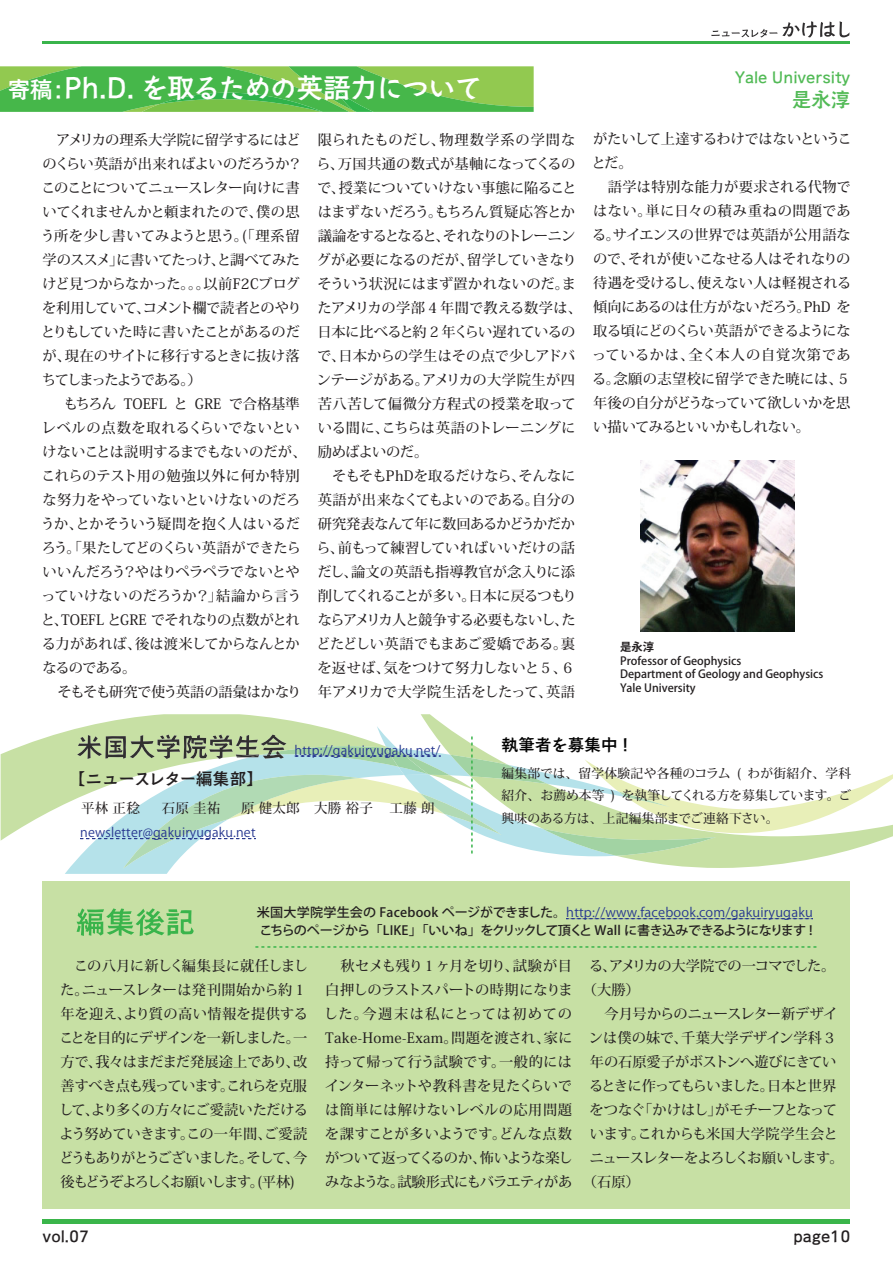
<style>
.page{position:relative;width:893px;height:1263px;background:#fff}
.page>*{position:absolute;margin:0;border:0;box-sizing:border-box;transform-origin:0 0}
.t1{font:27px "Aralet Std DB";letter-spacing:-.03em;color:#fff}
.t2{font:19.5px "Aralet Std DB";color:#52ba56}
.t3{font:16.5px "Aralet Std DB";letter-spacing:-.01em;color:#231f20}
.t4{font:16.5px "Aralet Std DB";letter-spacing:.015em;color:#030303}
.t5{font:15px "Aralet Std DB";color:#52ba56}
.t6{font:15px "Aralet Std DB";color:#231f20}
.t7{font:500 14.25px/24px "Koz Min Pro";letter-spacing:-.02em;color:#231f20}
.t8{font:500 14.25px "Koz Min Pro";letter-spacing:-.06em;color:#231f20}
.t9{font:500 14.25px "Koz Min Pro";letter-spacing:-.07em;color:#231f20}
.t10{font:500 14.25px "Koz Min Pro";letter-spacing:-.045em;color:#231f20}
.t11{font:500 14.25px "Koz Min Pro";letter-spacing:.005em;color:#231f20}
.t12{font:500 14.25px "Koz Min Pro";letter-spacing:.045em;color:#231f20}
.t13{font:500 13.5px "Koz Min Pro";letter-spacing:.02em;color:#231f20}
.t14{font:500 12.75px/18px "Koz Go Pro";letter-spacing:-.055em;color:#231f20}
.t15{font:500 12.75px/22.5px "Koz Min Pro";letter-spacing:-.005em;color:#231f20;text-align:justify}
.t16{font:12.75px "Koz Go Pro";letter-spacing:.015em;color:#283890}
.t17{font:500 11.25px/13.5px "Koz Go Pro";color:#231f20}
.t18{font:700 11.25px "Koz Go Pro";color:#231f20}
.s1{font-size:22.5px}
.s2{font-weight:400;color:#283890}
</style>
<div class="page">
<svg style="left:65px;top:859px;width:105px;height:15px"></svg>
<svg style="left:1px;top:714px;width:316px;height:127px;fill:#c7e0a4"></svg>
<svg style="left:77px;top:726px;width:816px;height:143px"></svg>
<div style="left:43px;top:881px;width:807px;height:328px;background:#c7e0a4"></div>
<svg style="left:77px;top:908px;width:117px;height:28px"></svg>
<svg style="left:255px;top:946px;width:561px;height:2px"></svg>
<svg style="left:566px;top:918px;width:247px;height:1px"></svg>
<div style="left:43px;top:1219px;width:807px;height:5px;background:#3ab54a"></div>
<svg style="left:0;top:66px;width:534px;height:46px;background:#5fbd4e"></svg>
<img style="left:641px;top:461px;width:154px;height:170px">
<hr style="left:43px;top:41px;width:807px;height:3px;background:#39b44b">
<svg style="left:711px;top:21px;width:138px;height:16px"></svg>
<h1 class="t1" style="left:8px;top:69px;width:475px"><span class="s1">寄稿：</span>Ph.D. を取るための英語力について</h1>
<p class="t5" style="left:735px;top:67px;width:117px">Yale University</p>
<h2 class="t2" style="left:792px;top:86px;width:60px">是永淳</h2>
<p class="t7" style="left:41px;top:127px;width:263px">　アメリカの理系大学院に留学するにはどのくらい英語が出来ればよいのだろうか？このことについてニュースレター向けに書いてくれませんかと頼まれたので、僕の思う所を少し書いてみようと思う。(「理系留学のススメ」に書いてたっけ、と調べてみたけど見つからなかった。。。以前F2Cブログを利用していて、コメント欄で読者とのやりとりもしていた時に書いたことがあるのだが、現在のサイトに移行するときに抜け落ちてしまったようである。）</p>
<p class="t7" style="left:41px;top:391px;width:267px;text-indent:10px">　もちろん TOEFL と GRE で合格基準レベルの点数を取れるくらいでないといけないことは説明するまでもないのだが、これらのテスト用の勉強以外に何か特別な努力をやっていないといけないのだろうか、とかそういう疑問を抱く人はいるだろう。「果たしてどのくらい英語ができたらいいんだろう？やはりペラペラでないとやっていけないのだろうか？」結論から言うと、TOEFL とGRE でそれなりの点数がとれる力があれば、後は渡米してからなんとかなるのである。</p>
<p class="t7" style="left:58px;top:679px;width:245px">そもそも研究で使う英語の語彙はかなり</p>
<p class="t7" style="left:316px;top:127px;width:267px">限られたものだし、物理数学系の学問なら、万国共通の数式が基軸になってくるので、授業についていけない事態に陥ることはまずないだろう。もちろん質疑応答とか議論をするとなると、それなりのトレーニングが必要になるのだが、留学していきなりそういう状況にはまず置かれないのだ。またアメリカの学部４年間で教える数学は、日本に比べると約２年くらい遅れているので、日本からの学生はその点で少しアドバンテージがある。アメリカの大学院生が四苦八苦して偏微分方程式の授業を取っている間に、こちらは英語のトレーニングに励めばよいのだ。<br>　そもそもPhDを取るだけなら、そんなに英語が出来なくてもよいのである。自分の研究発表なんて年に数回あるかどうかだから、前もって練習していればいいだけの話だし、論文の英語も指導教官が念入りに添削してくれることが多い。日本に戻るつもりならアメリカ人と競争する必要もないし、たどたどしい英語でもまあご愛嬌である。裏を返せば、気をつけて努力しないと５、６年アメリカで大学院生活をしたって、英語</p>
<p class="t7" style="left:592px;top:127px;width:262px">がたいして上達するわけではないということだ。<br>　語学は特別な能力が要求される代物ではない。単に日々の積み重ねの問題である。サイエンスの世界では英語が公用語なので、それが使いこなせる人はそれなりの待遇を受けるし、使えない人は軽視される傾向にあるのは仕方がないだろう。PhD を取る頃にどのくらい英語ができるようになっているかは、全く本人の自覚次第である。念願の志望校に留学できた暁には、５年後の自分がどうなっていて欲しいかを思い描いてみるといいかもしれない。</p>
<p class="t18" style="left:620px;top:640px;width:35px">是永淳</p>
<p class="t17" style="left:620px;top:654px;width:205px">Professor of Geophysics<br>Department of Geology and Geophysics<br>Yale University</p>
<p class="t3" style="left:70px;top:768px;width:194px">【ニュースレター編集部】</p>
<p class="t16" style="left:295px;top:742px;width:147px">http://gakuiryugaku.net/</p>
<p class="t13" style="left:81px;top:798px;width:60px">平林 正稔</p>
<p class="t13" style="left:162px;top:798px;width:60px">石原 圭祐</p>
<p class="t13" style="left:241px;top:798px;width:133px">原 健太郎 大勝 裕子</p>
<p class="t16" style="left:80px;top:824px;width:177px">newsletter@gakuiryugaku.net</p>
<p class="t13" style="left:390px;top:798px;width:46px">工藤 朗</p>
<p class="t4" style="left:502px;top:733px;width:128px">執筆者を募集中 !</p>
<p class="t15" style="left:502px;top:761px;width:351px">編集部では、留学体験記や各種のコラム ( わが街紹介、学科紹介、お薦め本等 ) を執筆してくれる方を募集しています。ご興味のある方は、上記編集部までご連絡下さい。</p>
<p class="t14" style="left:257px;top:904px;width:557px">米国大学院学生会の Facebook ページができました。<span class="s2">http://www.facebook.com/gakuiryugaku</span>こちらのページから「LIKE」「いいね」をクリックして頂くと Wall に書き込みできるようになります !</p>
<p class="t7" style="left:59px;top:954px;width:251px;text-align:justify">　この八月に新しく編集長に就任しました。ニュースレターは発刊開始から約１年を迎え、より質の高い情報を提供することを目的にデザインを一新しました。一方で、我々はまだまだ発展途上であり、改善すべき点も残っています。これらを克服して、より多くの方々にご愛読いただけるよう努めていきます。この一年間、ご愛読どうもありがとうございました。そして、今後もどうぞよろしくお願いします。(平林)</p>
<p class="t7" style="left:324px;top:954px;width:251px;text-align:justify">　秋セメも残り１ヶ月を切り、試験が目白押しのラストスパートの時期になりました。今週末は私にとっては初めてのTake-Home-Exam。問題を渡され、家に持って帰って行う試験です。一般的にはインターネットや教科書を見たくらいでは簡単には解けないレベルの応用問題を課すことが多いようです。どんな点数がついて返ってくるのか、怖いような楽しみなような。試験形式にもバラエティがあ</p>
<p class="t8" style="left:589px;top:956px;width:248px">る、アメリカの大学院での一コマでした。</p>
<p class="t7" style="left:583px;top:978px;width:58px">（大勝）</p>
<p class="t10" style="left:590px;top:1004px;width:249px">　今月号からのニュースレター新デザイ</p>
<p class="t11" style="left:589px;top:1028px;width:249px">ンは僕の妹で、千葉大学デザイン学科３</p>
<p class="t7" style="left:590px;top:1050px;width:248px">年の石原愛子がボストンへ遊びにきてい</p>
<p class="t8" style="left:589px;top:1076px;width:249px">るときに作ってもらいました。日本と世界</p>
<p class="t7" style="left:589px;top:1097px;width:249px">をつなぐ「かけはし」がモチーフとなって</p>
<p class="t12" style="left:590px;top:1124px;width:249px">います。これからも米国大学院学生会と</p>
<p class="t9" style="left:590px;top:1148px;width:255px">ニュースレターをよろしくお願いします。</p>
<p class="t7" style="left:583px;top:1169px;width:58px">（石原）</p>
<p class="t6" style="left:43px;top:1226px;width:48px">vol.07</p>
<p class="t6" style="left:793px;top:1226px;width:58px">page10</p>
</div>
